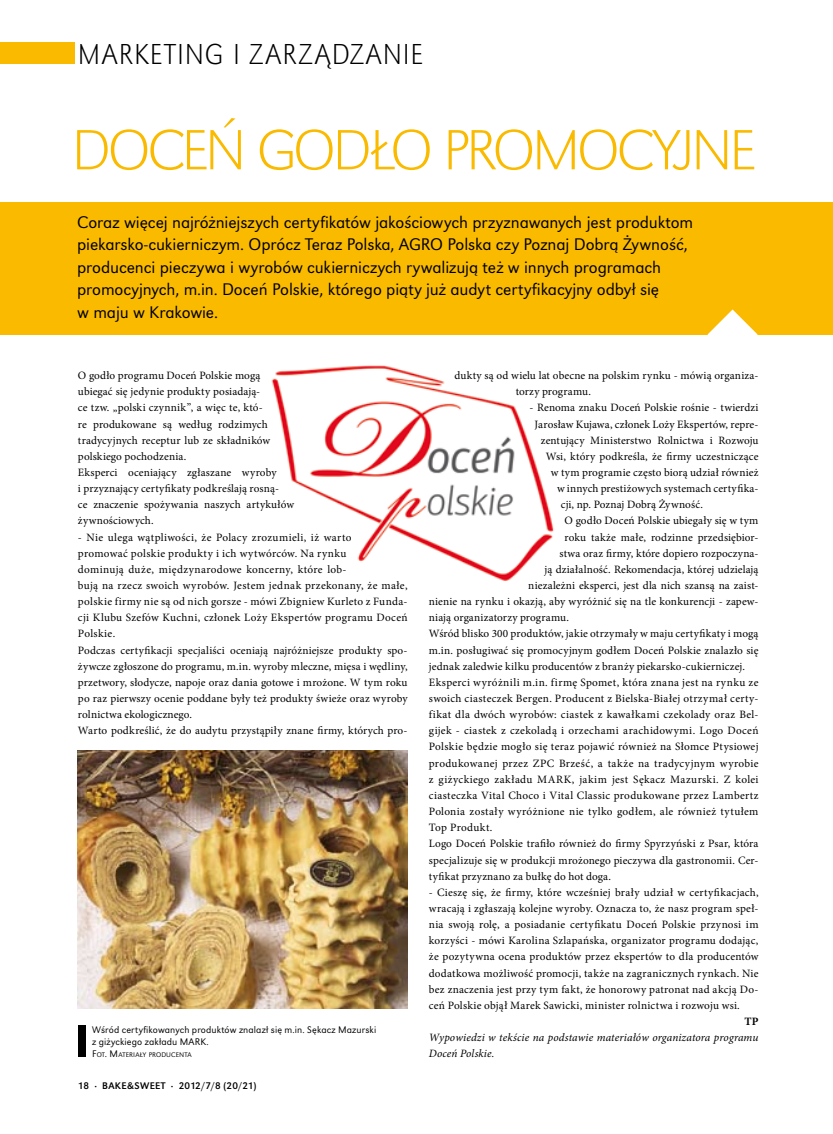
<style>
.page{position:relative;width:833px;height:1134px;background:#fff}
.page>*{position:absolute;margin:0;border:0;box-sizing:border-box;transform-origin:0 0}
.t1{font:300 expanded 58.75px "URW Grotesk TCE";letter-spacing:-.06em;color:#faba00}
.t2{font:30px "URW Grotesk TCE Ext Lig Ext Nar";letter-spacing:.04em;color:#000}
.t3{font:300 17.5px/22.5px "URW Grotesk TCE";letter-spacing:-.005em;color:#000}
.t4{font:11.25px/16.1px "Minion Pro";letter-spacing:.02em;color:#000}
.t5{font:italic 11.25px/16.1px "Minion Pro";letter-spacing:.01em;color:#000}
.t6{font:700 11.25px "Minion Pro";color:#000}
.t7{font:300 10px/12px "URW Grotesk TCE";letter-spacing:.01em;color:#000}
.t8{font:10px "URW Grotesk TCE";letter-spacing:.005em;color:#000}
.t9{font:300 7px "URW Grotesk TCE";letter-spacing:.015em;color:#000}
.s1{font-size:10px}
</style>
<div class="page">
<img style="left:271px;top:365px;width:283px;height:216px">
<div style="left:0;top:42px;width:74px;height:22px;background:#faba00"></div>
<div style="left:0;top:202px;width:833px;height:132px;background:#faba00"></div>
<svg style="left:707px;top:309px;width:50px;height:26px"></svg>
<img style="left:78px;top:750px;width:329px;height:259px">
<div style="left:78px;top:1025px;width:7px;height:31px;background:#000"></div>
<h2 class="t2" style="left:78px;top:36px;width:346px">MARKETING I ZARZĄDZANIE</h2>
<h1 class="t1" style="left:71px;top:116px;width:686px">DOCEŃ GODŁO PROMOCYJNE</h1>
<p class="t3" style="left:77px;top:210px;width:617px">Coraz więcej najróżniejszych certyfikatów jakościowych przyznawanych jest produktom piekarsko-cukierniczym. Oprócz Teraz Polska, AGRO Polska czy Poznaj Dobrą Żywność, producenci pieczywa i wyrobów cukierniczych rywalizują też w innych programach promocyjnych, m.in. Doceń Polskie, którego piąty już audyt certyfikacyjny odbył się<br>w maju w Krakowie.</p>
<p class="t4" style="left:78px;top:367px;width:217px">O godło programu Doceń Polskie mogą ubiegać się jedynie produkty posiadają-<br>ce tzw. „polski czynnik”, a więc te, któ-<br>re produkowane są według rodzimych tradycyjnych receptur lub ze składników polskiego pochodzenia.<br>Eksperci oceniający zgłaszane wyroby<br>i przyznający certyfikaty podkreślają rosną-<br>ce znaczenie spożywania naszych artykułów żywnościowych.</p>
<p class="t4" style="left:78px;top:529px;width:331px">- Nie ulega wątpliwości, że Polacy zrozumieli, iż warto<br>promować polskie produkty i ich wytwórców. Na rynku<br>dominują duże, międzynarodowe koncerny, które lob-<br>bują na rzecz swoich wyrobów. Jestem jednak przekonany, że małe, polskie firmy nie są od nich gorsze - mówi Zbigniew Kurleto z Funda&shy;cji Klubu Szefów Kuchni, członek Loży Ekspertów programu Doceń Polskie.<br>Podczas certyfikacji specjaliści oceniają najróżniejsze produkty spo&shy;żywcze zgłoszone do programu, m.in. wyroby mleczne, mięsa i wędliny, przetwory, słodycze, napoje oraz dania gotowe i mrożone. W tym roku po raz pierwszy ocenie poddane były też produkty świeże oraz wyroby rolnictwa ekologicznego.<br>Warto podkreślić, że do audytu przystąpiły znane firmy, których pro-</p>
<p class="t7" style="left:92px;top:1023px;width:286px">Wśród certyfikowanych produktów znalazł się m.in. Sękacz Mazurski z giżyckiego zakładu MARK.</p>
<p class="t9" style="left:92px;top:1050px;width:101px"><span class="s1">F</span>OT<span class="s1">. M</span>ATERIAŁY PRODUCENTA</p>
<p class="t8" style="left:78px;top:1080px;width:38px">18 · BAKE</p>
<p class="t8" style="left:127px;top:1080px;width:131px">&amp;SWEET · 2012/7/8 (20/21)</p>
<p class="t4" style="left:516px;top:367px;width:244px;text-indent:-61px">dukty są od wielu lat obecne na polskim rynku - mówią organiza&shy;torzy programu.</p>
<p class="t4" style="left:529px;top:400px;width:230px">- Renoma znaku Doceń Polskie rośnie - twierdzi</p>
<p class="t4" style="left:534px;top:416px;width:225px">Jarosław Kujawa, członek Loży Ekspertów, repre-</p>
<p class="t4" style="left:541px;top:432px;width:219px">zentujący Ministerstwo Rolnictwa i Rozwoju</p>
<p class="t4" style="left:546px;top:448px;width:214px">Wsi, który podkreśla, że firmy uczestniczące</p>
<p class="t4" style="left:551px;top:464px;width:209px">w tym programie często biorą udział również</p>
<p class="t4" style="left:557px;top:481px;width:203px">w innych prestiżowych systemach certyfika-</p>
<p class="t4" style="left:561px;top:497px;width:144px">cji, np. Poznaj Dobrą Żywność.</p>
<p class="t4" style="left:564px;top:513px;width:195px">O godło Doceń Polskie ubiegały się w tym</p>
<p class="t4" style="left:564px;top:529px;width:195px">roku także małe, rodzinne przedsiębior-</p>
<p class="t4" style="left:559px;top:545px;width:200px">stwa oraz firmy, które dopiero rozpoczyna-</p>
<p class="t4" style="left:544px;top:561px;width:215px">ją działalność. Rekomendacja, której udzielają</p>
<p class="t4" style="left:528px;top:577px;width:232px">niezależni eksperci, jest dla nich szansą na zaist-</p>
<p class="t4" style="left:429px;top:594px;width:331px">nienie na rynku i okazją, aby wyróżnić się na tle konkurencji - zapew-</p>
<p class="t4" style="left:429px;top:610px;width:142px">niają organizatorzy programu.</p>
<p class="t4" style="left:429px;top:626px;width:331px">Wśród blisko 300 produktów, jakie otrzymały w maju certyfikaty i mogą</p>
<p class="t4" style="left:429px;top:642px;width:331px">m.in. posługiwać się promocyjnym godłem Doceń Polskie znalazło się</p>
<p class="t4" style="left:429px;top:658px;width:318px">jednak zaledwie kilku producentów z branży piekarsko-cukierniczej.</p>
<p class="t4" style="left:429px;top:674px;width:331px">Eksperci wyróżnili m.in. firmę Spomet, która znana jest na rynku ze</p>
<p class="t4" style="left:429px;top:690px;width:331px">swoich ciasteczek Bergen. Producent z Bielska-Białej otrzymał certy-</p>
<p class="t4" style="left:429px;top:707px;width:331px">fikat dla dwóch wyrobów: ciastek z kawałkami czekolady oraz Bel-</p>
<p class="t4" style="left:429px;top:723px;width:331px">gijek - ciastek z czekoladą i orzechami arachidowymi. Logo Doceń</p>
<p class="t4" style="left:429px;top:739px;width:331px">Polskie będzie mogło się teraz pojawić również na Słomce Ptysiowej</p>
<p class="t4" style="left:429px;top:755px;width:331px">produkowanej przez ZPC Brześć, a także na tradycyjnym wyrobie</p>
<p class="t4" style="left:429px;top:771px;width:331px">z giżyckiego zakładu MARK, jakim jest Sękacz Mazurski. Z kolei</p>
<p class="t4" style="left:429px;top:787px;width:331px">ciasteczka Vital Choco i Vital Classic produkowane przez Lambertz</p>
<p class="t4" style="left:429px;top:803px;width:331px">Polonia zostały wyróżnione nie tylko godłem, ale również tytułem</p>
<p class="t4" style="left:429px;top:820px;width:65px">Top Produkt.</p>
<p class="t4" style="left:429px;top:836px;width:331px">Logo Doceń Polskie trafiło również do firmy Spyrzyński z Psar, która</p>
<p class="t4" style="left:429px;top:852px;width:331px">specjalizuje się w produkcji mrożonego pieczywa dla gastronomii. Cer-</p>
<p class="t4" style="left:429px;top:868px;width:183px">tyfikat przyznano za bułkę do hot doga.</p>
<p class="t4" style="left:429px;top:884px;width:331px;text-align:justify">- Cieszę się, że firmy, które wcześniej brały udział w certyfikacjach, wracają i zgłaszają kolejne wyroby. Oznacza to, że nasz program speł&shy;nia swoją rolę, a posiadanie certyfikatu Doceń Polskie przynosi im korzyści - mówi Karolina Szlapańska, organizator programu dodając, że pozytywna ocena produktów przez ekspertów to dla producentów dodatkowa możliwość promocji, także na zagranicznych rynkach. Nie bez znaczenia jest przy tym fakt, że honorowy patronat nad akcją Do&shy;ceń Polskie objął Marek Sawicki, minister rolnictwa i rozwoju wsi.</p>
<p class="t6" style="left:744px;top:1013px;width:16px">TP</p>
<p class="t5" style="left:429px;top:1029px;width:331px">Wypowiedzi w tekście na podstawie materiałów organizatora programu<br>Doceń Polskie.</p>
</div>
